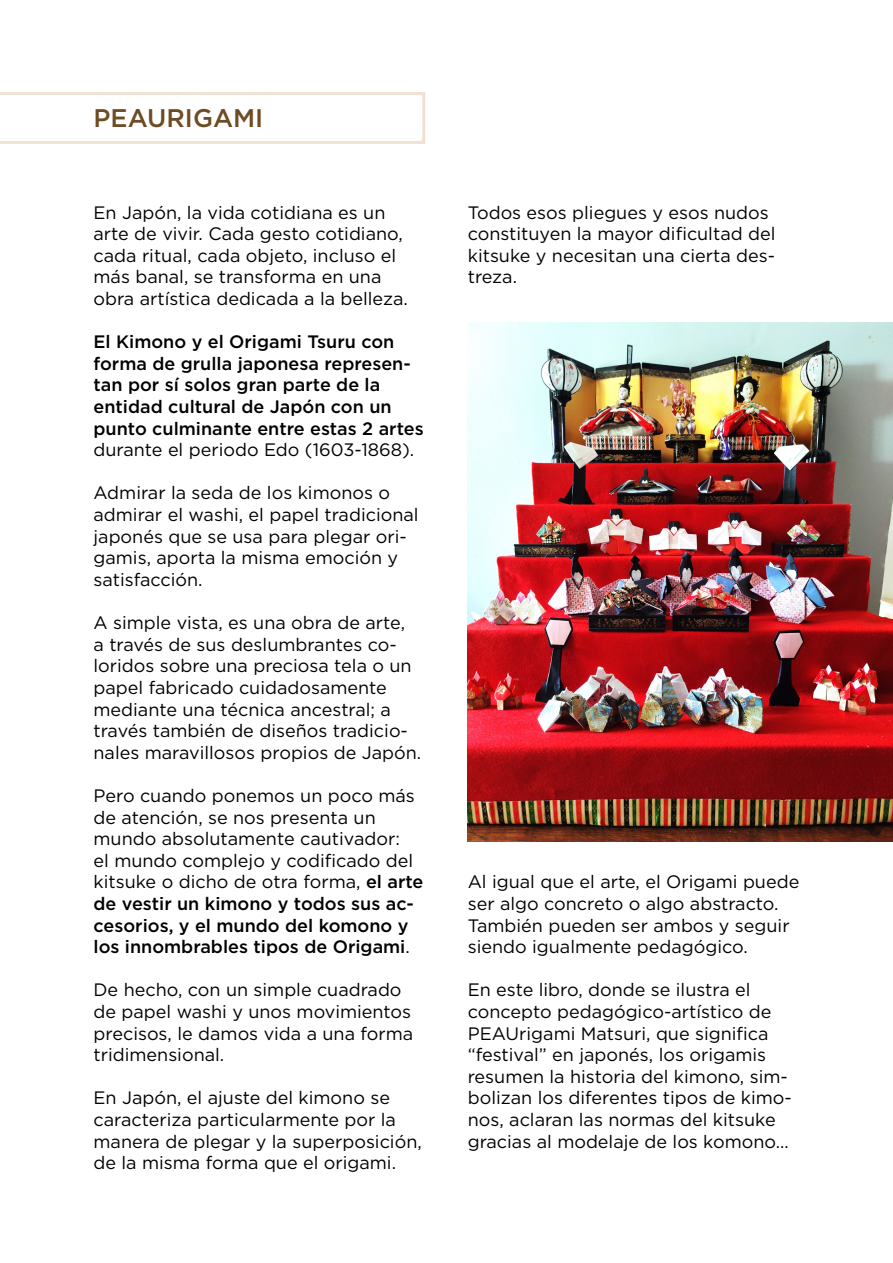
<style>
.page{position:relative;width:893px;height:1263px;background:#fff}
.page>*{position:absolute;margin:0;border:0;box-sizing:border-box;transform-origin:0 0}
.t1{font:500 25.5px "Gotham";color:#6d4b23}
.t2{font:18px/21.6px "Gotham";color:#000}
.t3{font:500 18px/21.6px "Gotham";color:#000}
.s1{font-weight:500}
</style>
<div class="page">
<svg style="left:0;top:92px;width:425px;height:52px"></svg>
<img style="left:468px;top:323px;width:425px;height:519px">
<h1 class="t1" style="left:94px;top:101px;width:171px">PEAURIGAMI</h1>
<p class="t2" style="left:94px;top:201px;width:316px">En Japón, la vida cotidiana es un arte de vivir. Cada gesto cotidiano, cada ritual, cada objeto, incluso el más banal, se transforma en una obra artística dedicada a la belleza.</p>
<p class="t3" style="left:94px;top:331px;width:332px">El Kimono y el Origami Tsuru con forma de grulla japonesa represen&shy;tan por sí solos gran parte de la entidad cultural de Japón con un punto culminante entre estas 2 artes</p>
<p class="t2" style="left:94px;top:439px;width:322px">durante el periodo Edo (1603-1868).</p>
<p class="t2" style="left:94px;top:482px;width:327px">Admirar la seda de los kimonos o admirar el washi, el papel tradicional japonés que se usa para plegar ori&shy;gamis, aporta la misma emoción y satisfacción.</p>
<p class="t2" style="left:94px;top:611px;width:329px">A simple vista, es una obra de arte,<br>a través de sus deslumbrantes co&shy;loridos sobre una preciosa tela o un papel fabricado cuidadosamente mediante una técnica ancestral; a través también de diseños tradicio&shy;nales maravillosos propios de Japón.</p>
<p class="t2" style="left:94px;top:784px;width:331px">Pero cuando ponemos un poco más de atención, se nos presenta un mundo absolutamente cautivador:<br>el mundo complejo y codificado del kitsuke o dicho de otra forma, <span class="s1">el arte de vestir un kimono y todos sus ac&shy;cesorios, y el mundo del komono y los innombrables tipos de Origami</span>.</p>
<p class="t2" style="left:94px;top:979px;width:321px">De hecho, con un simple cuadrado de papel washi y unos movimientos precisos, le damos vida a una forma tridimensional.</p>
<p class="t2" style="left:94px;top:1087px;width:330px">En Japón, el ajuste del kimono se caracteriza particularmente por la manera de plegar y la superposición, de la misma forma que el origami.</p>
<p class="t2" style="left:468px;top:201px;width:309px">Todos esos pliegues y esos nudos constituyen la mayor dificultad del kitsuke y necesitan una cierta des&shy;treza.</p>
<p class="t2" style="left:468px;top:871px;width:333px">Al igual que el arte, el Origami puede ser algo concreto o algo abstracto.<br>También pueden ser ambos y seguir siendo igualmente pedagógico.</p>
<p class="t2" style="left:468px;top:979px;width:326px">En este libro, donde se ilustra el concepto pedagógico-artístico de PEAUrigami Matsuri, que significa “festival” en japonés, los origamis resumen la historia del kimono, sim&shy;bolizan los diferentes tipos de kimo&shy;nos, aclaran las normas del kitsuke gracias al modelaje de los komono…</p>
</div>
